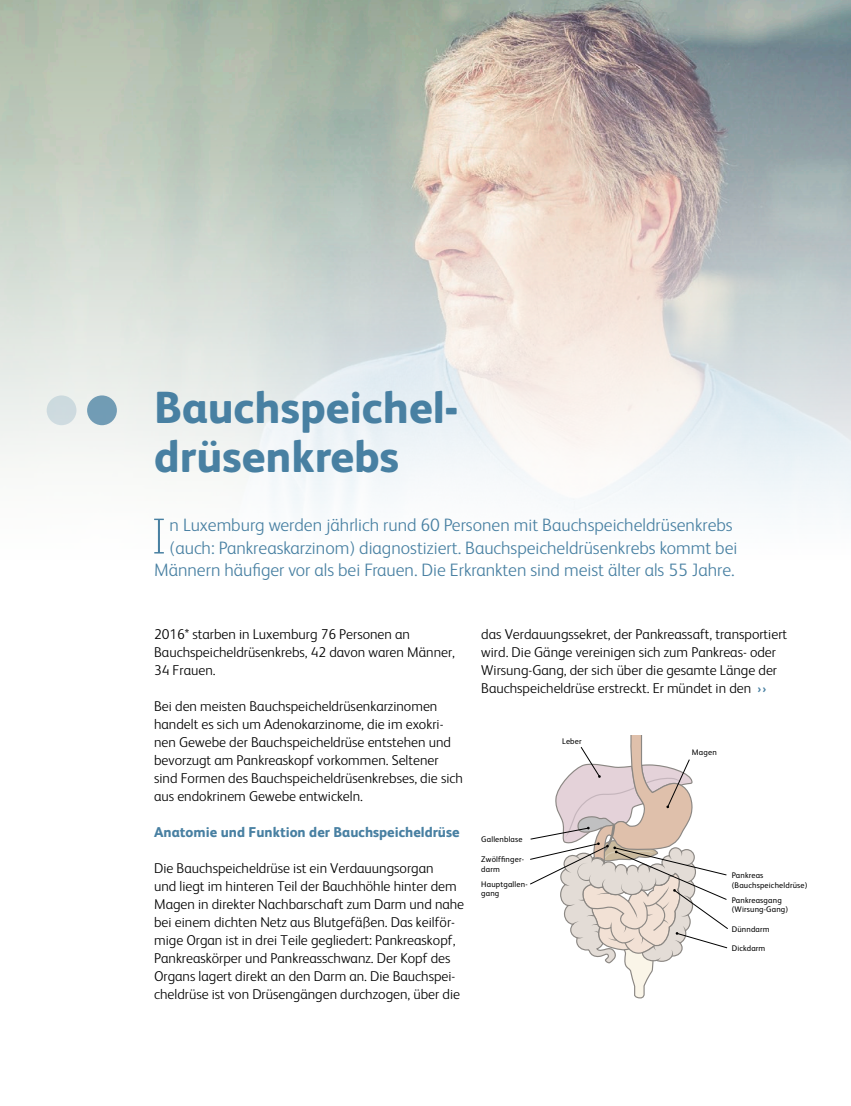
<style>
.page{position:relative;width:851px;height:1106px;background:#fff}
.page>*{position:absolute;margin:0;border:0;box-sizing:border-box;transform-origin:0 0}
.t1{font:100 50.7px "FS Albert";color:#4880a2}
.t2{font:800 45px/49.5px "FS Albert";color:#4880a2}
.t3{font:300 18px/22.5px "FS Albert";color:#4880a2;text-align:right}
.t4{font:300 14.25px/18px "FS Albert";color:#000}
.t5{font:800 14.25px "FS Albert";color:#4880a2}
.t6{font:8.1px/9.8px "FS Albert";letter-spacing:.02em;color:#000}
.s1{font-weight:700;color:#4880a2}
</style>
<div class="page">
<hr style="left:0;top:30px;width:1px;height:1046px;background:#ebeff5">
<img style="left:0;top:0;width:850px;height:706px">
<div style="left:87px;top:395px;width:30px;height:30px;background:#719cb5;border-radius:50%"></div>
<div style="left:47px;top:395px;width:29px;height:30px;background:#cddadf;border-radius:50%"></div>
<svg style="left:530px;top:735px;width:198px;height:263px"></svg>
<h2 class="t2" style="left:154px;top:380px;width:305px">Bauchspeichel&shy;drüsenkrebs</h2>
<p class="t3" style="left:154px;top:513px;width:584px">n Luxemburg werden jährlich rund 60 Personen mit Bauchspeicheldrüsenkrebs (auch: Pankreaskarzinom) diagnostiziert. Bauchspeicheldrüsenkrebs kommt bei<br>Männern häufiger vor als bei Frauen. Die Erkrankten sind meist älter als 55 Jahre.</p>
<h1 class="t1" style="left:150px;top:503px;width:19px">I</h1>
<p class="t4" style="left:154px;top:624px;width:302px">2016* starben in Luxemburg 76 Personen an<br>Bauchspeicheldrüsenkrebs, 42 davon waren Männer,<br>34 Frauen.</p>
<p class="t4" style="left:154px;top:696px;width:310px">Bei den meisten Bauchspeicheldrüsenkarzinomen handelt es sich um Adenokarzinome, die im exokri&shy;nen Gewebe der Bauchspeicheldrüse entstehen und bevorzugt am Pankreaskopf vorkommen. Seltener sind Formen des Bauchspeicheldrüsenkrebses, die sich aus endokrinem Gewebe entwickeln.</p>
<p class="t5" style="left:154px;top:822px;width:307px">Anatomie und Funktion der Bauchspeicheldrüse</p>
<p class="t4" style="left:154px;top:858px;width:311px">Die Bauchspeicheldrüse ist ein Verdauungsorgan<br>und liegt im hinteren Teil der Bauchhöhle hinter dem Magen in direkter Nachbarschaft zum Darm und nahe bei einem dichten Netz aus Blutgefäßen. Das keilför&shy;mige Organ ist in drei Teile gegliedert: Pankreaskopf, Pankreaskörper und Pankreasschwanz. Der Kopf des Organs lagert direkt an den Darm an. Die Bauchspei&shy;cheldrüse ist von Drüsengängen durchzogen, über die</p>
<p class="t4" style="left:481px;top:624px;width:307px">das Verdauungssekret, der Pankreassaft, transportiert wird. Die Gänge vereinigen sich zum Pankreas- oder Wirsung-Gang, der sich über die gesamte Länge der Bauchspeicheldrüse erstreckt. Er mündet in den <span class="s1">››</span></p>
<p class="t6" style="left:562px;top:735px;width:21px">Leber</p>
<p class="t6" style="left:481px;top:834px;width:43px">Gallenblase</p>
<p class="t6" style="left:481px;top:854px;width:44px">Zwölffinger&shy;darm</p>
<p class="t6" style="left:481px;top:878px;width:48px">Hauptgallen&shy;gang</p>
<p class="t6" style="left:691px;top:746px;width:26px">Magen</p>
<p class="t6" style="left:731px;top:870px;width:77px">Pankreas (Bauchspeicheldrüse)</p>
<p class="t6" style="left:731px;top:894px;width:58px">Pankreasgang (Wirsung-Gang)</p>
<p class="t6" style="left:731px;top:924px;width:39px">Dünndarm</p>
<p class="t6" style="left:731px;top:943px;width:35px">Dickdarm</p>
</div>
